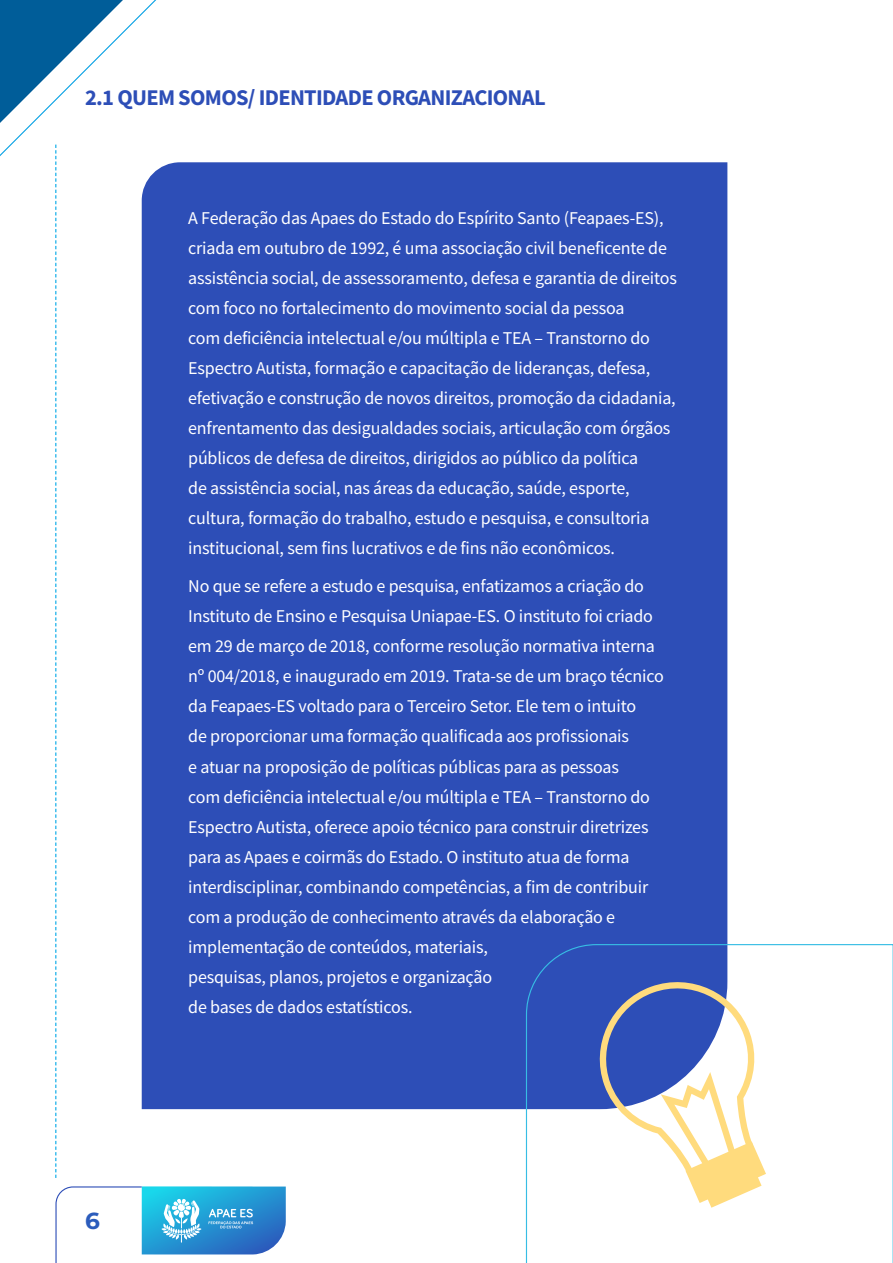
<style>
.page{position:relative;width:893px;height:1263px;background:#fff}
.page>*{position:absolute;margin:0;border:0;box-sizing:border-box;transform-origin:0 0}
.t1{font:700 23.25px "Montserrat";color:#2b5cbc}
.t2{font:700 22.5px "Mada";letter-spacing:-.03em;color:#2d4eb7}
.t3{font:18px/30px "Mada";letter-spacing:-.01em;color:#fff}
</style>
<div class="page">
<svg style="left:0;top:0;width:191px;height:1178px"></svg>
<svg style="left:55px;top:1186px;width:231px;height:77px"></svg>
<div style="left:142px;top:162px;width:585px;height:947px;background:#2d4eb7"></div>
<svg style="left:525px;top:943px;width:368px;height:320px"></svg>
<svg style="left:590px;top:972px;width:176px;height:236px"></svg>
<p class="t2" style="left:85px;top:85px;width:462px">2.1 QUEM SOMOS/ IDENTIDADE ORGANIZACIONAL</p>
<p class="t1" style="left:85px;top:1204px;width:16px">6</p>
<p class="t3" style="left:188px;top:204px;width:490px">A Federação das Apaes do Estado do Espírito Santo (Feapaes-ES), criada em outubro de 1992, é uma associação civil beneficente de assistência social, de assessoramento, defesa e garantia de direitos com foco no fortalecimento do movimento social da pessoa<br>com deficiência intelectual e/ou múltipla e TEA – Transtorno do Espectro Autista, formação e capacitação de lideranças, defesa, efetivação e construção de novos direitos, promoção da cidadania, enfrentamento das desigualdades sociais, articulação com órgãos públicos de defesa de direitos, dirigidos ao público da política<br>de assistência social, nas áreas da educação, saúde, esporte, cultura, formação do trabalho, estudo e pesquisa, e consultoria institucional, sem fins lucrativos e de fins não econômicos.</p>
<p class="t3" style="left:188px;top:572px;width:477px">No que se refere a estudo e pesquisa, enfatizamos a criação do Instituto de Ensino e Pesquisa Uniapae-ES. O instituto foi criado em 29 de março de 2018, conforme resolução normativa interna nº 004/2018, e inaugurado em 2019. Trata-se de um braço técnico da Feapaes-ES voltado para o Terceiro Setor. Ele tem o intuito<br>de proporcionar uma formação qualificada aos profissionais<br>e atuar na proposição de políticas públicas para as pessoas<br>com deficiência intelectual e/ou múltipla e TEA – Transtorno do Espectro Autista, oferece apoio técnico para construir diretrizes para as Apaes e coirmãs do Estado. O instituto atua de forma interdisciplinar, combinando competências, a fim de contribuir com a produção de conhecimento através da elaboração e implementação de conteúdos, materiais,<br>pesquisas, planos, projetos e organização<br>de bases de dados estatísticos.</p>
</div>
